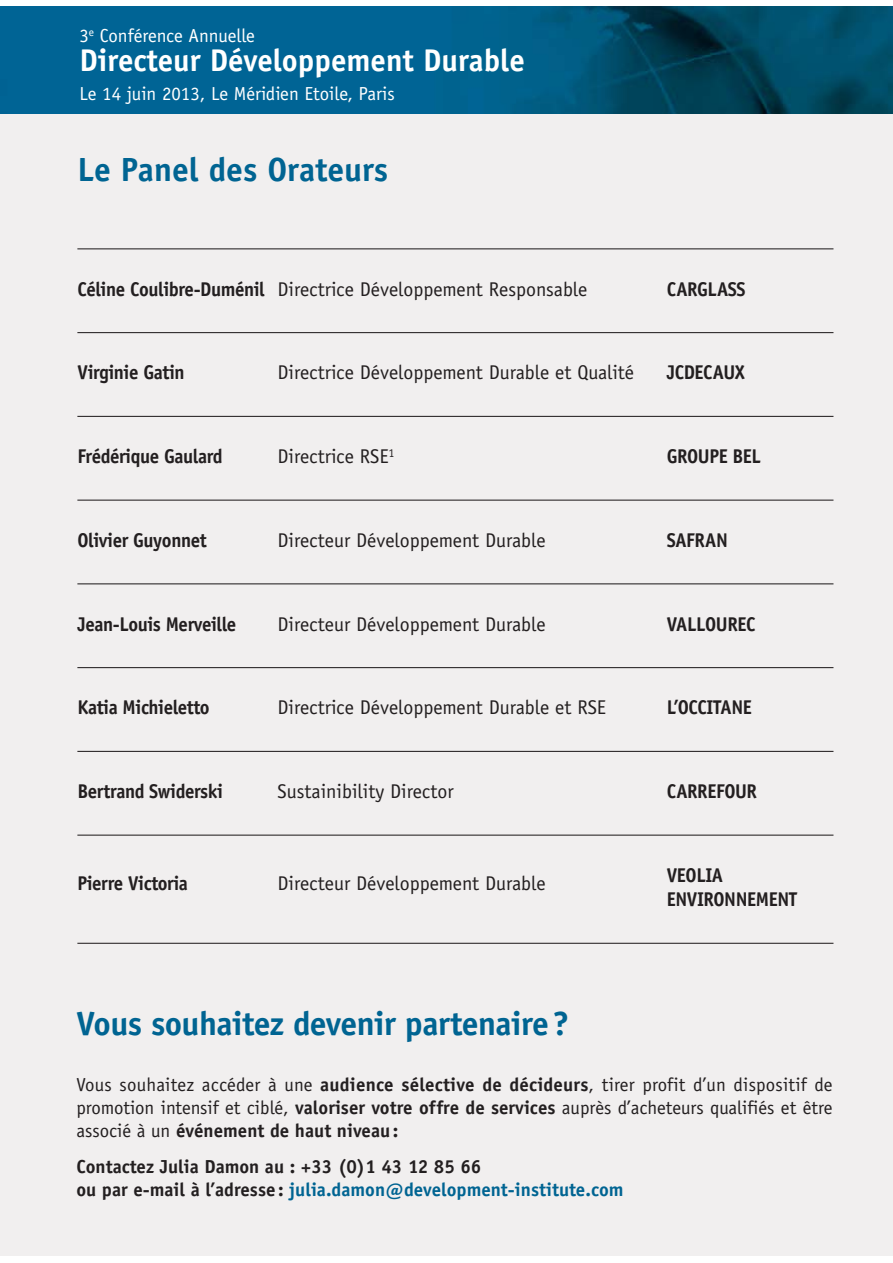
<style>
.page{position:relative;width:893px;height:1263px;background:#fff}
.page>*{position:absolute;margin:0;border:0;box-sizing:border-box;transform-origin:0 0}
.t1{font:700 33.6px "Officina Sans";letter-spacing:-.015em;color:#006492}
.t2{font:700 31.5px "Officina Sans";color:#fff}
.t3{font:19.95px "Officina Sans";color:#231f20}
.t4{font:700 19.95px/24.5px "Officina Sans";letter-spacing:-.02em;color:#231f20;scale:.95 1}
.t5{font:18.9px/23.1px "Officina Sans";color:#231f20;text-align:justify}
.t6{font:700 18.9px/23.1px "Officina Sans";color:#231f20}
.t7{font:18.9px "Officina Sans";color:#fff}
.s1{font-weight:700}
.s2{color:#006492}
</style>
<div class="page">
<div style="left:0;top:7px;width:892px;height:1249px;background:#f1efef"></div>
<hr style="left:77px;top:248px;width:756px;height:1px;background:#231f20">
<hr style="left:77px;top:332px;width:756px;height:1px;background:#231f20">
<hr style="left:77px;top:416px;width:756px;height:1px;background:#231f20">
<hr style="left:77px;top:500px;width:756px;height:1px;background:#231f20">
<hr style="left:77px;top:583px;width:756px;height:1px;background:#231f20">
<hr style="left:77px;top:667px;width:756px;height:1px;background:#231f20">
<hr style="left:77px;top:751px;width:756px;height:1px;background:#231f20">
<hr style="left:77px;top:835px;width:756px;height:1px;background:#231f20">
<hr style="left:77px;top:943px;width:756px;height:1px;background:#231f20">
<img style="left:0;top:7px;width:892px;height:107px">
<p class="t7" style="left:79px;top:28px;width:177px">3<sup>e</sup> Conférence Annuelle</p>
<h2 class="t2" style="left:79px;top:48px;width:447px">Directeur Développement Durable</h2>
<p class="t7" style="left:79px;top:87px;width:317px">Le 14 juin 2013, Le Méridien Etoile, Paris</p>
<h1 class="t1" style="left:77px;top:156px;width:312px">Le Panel des Orateurs</h1>
<p class="t3" style="left:77px;top:281px;width:511px"><span class="s1">Céline Coulibre-Duménil</span> Directrice Développement Responsable</p>
<p class="t4" style="left:666px;top:278px;width:84px">CARGLASS</p>
<p class="t4" style="left:77px;top:362px;width:114px">Virginie Gatin</p>
<p class="t3" style="left:277px;top:365px;width:358px">Directrice Développement Durable et Qualité</p>
<p class="t4" style="left:666px;top:362px;width:84px">JCDECAUX</p>
<p class="t4" style="left:77px;top:446px;width:154px">Frédérique Gaulard</p>
<p class="t3" style="left:277px;top:449px;width:119px">Directrice RSE<sup>1</sup></p>
<p class="t4" style="left:666px;top:446px;width:101px">GROUPE BEL</p>
<p class="t4" style="left:77px;top:530px;width:138px">Olivier Guyonnet</p>
<p class="t3" style="left:277px;top:533px;width:269px">Directeur Développement Durable</p>
<p class="t4" style="left:666px;top:530px;width:66px">SAFRAN</p>
<p class="t4" style="left:77px;top:613px;width:169px">Jean-Louis Merveille</p>
<p class="t3" style="left:277px;top:616px;width:269px">Directeur Développement Durable</p>
<p class="t4" style="left:666px;top:613px;width:95px">VALLOUREC</p>
<p class="t4" style="left:77px;top:697px;width:141px">Katia Michieletto</p>
<p class="t3" style="left:277px;top:700px;width:330px">Directrice Développement Durable et RSE</p>
<p class="t4" style="left:666px;top:697px;width:91px">L’OCCITANE</p>
<p class="t4" style="left:77px;top:781px;width:155px">Bertrand Swiderski</p>
<p class="t3" style="left:277px;top:784px;width:177px">Sustainibility Director</p>
<p class="t4" style="left:666px;top:781px;width:96px">CARREFOUR</p>
<p class="t4" style="left:77px;top:873px;width:118px">Pierre Victoria</p>
<p class="t3" style="left:277px;top:876px;width:269px">Directeur Développement Durable</p>
<p class="t4" style="left:666px;top:865px;width:139px">VEOLIA<br>ENVIRONNEMENT</p>
<h1 class="t1" style="left:76px;top:1011px;width:494px">Vous souhaitez devenir partenaire?</h1>
<p class="t5" style="left:76px;top:1074px;width:757px">Vous souhaitez accéder à une <span class="s1">audience sélective de décideurs</span>, tirer profit d’un dispositif de promotion intensif et ciblé, <span class="s1">valoriser votre offre de services</span> auprès d’acheteurs qualifiés et être associé à un <span class="s1">événement de haut niveau:</span></p>
<p class="t6" style="left:76px;top:1156px;width:548px">Contactez Julia Damon au : +33 (0)1 43 12 85 66<br>ou par e-mail à l’adresse: <span class="s2">julia.damon@development-institute.com</span></p>
</div>
